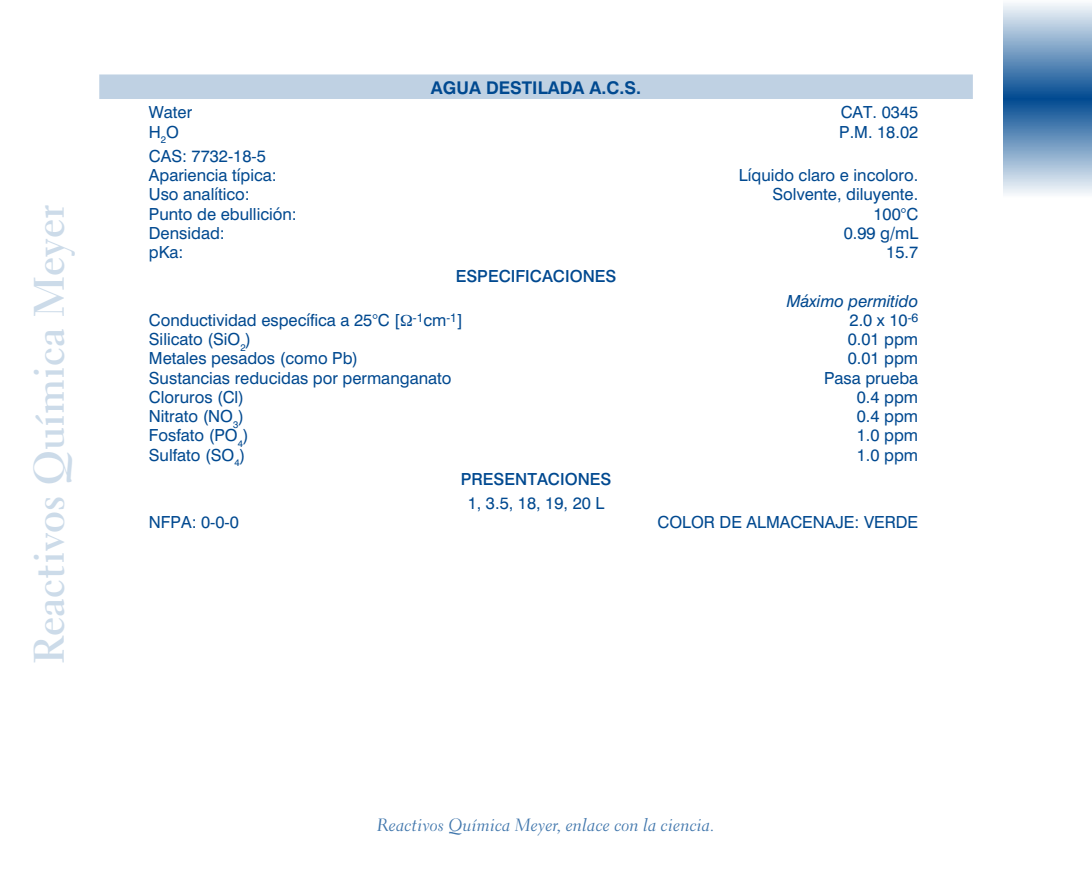
<style>
.page{position:relative;width:1092px;height:869px;background:#fff}
.page>*{position:absolute;margin:0;border:0;box-sizing:border-box;transform-origin:0 0}
.t1{font:42px "Transitional 521 BT Bold A";color:#ccdbe9}
.t2{font:17.5px "Transitional 521 BT Cursive A";color:#4076ac}
.t3{font:700 17.5px "Swiss 721 BT";color:#004990}
.t4{font:16.62px/19.2px "Swiss 721 BT";color:#004990}
.t5{font:500 16.62px "Swiss 721 BT";color:#004990}
.t6{font:italic 16.62px "Swiss 721 BT";color:#004990}
</style>
<div class="page">
<svg style="left:1003px;top:3px;width:88px;height:191px;background:#7aa0c5"></svg>
<div style="left:99px;top:74px;width:873px;height:25px;background:#bfd1e3"></div>
<h1 class="t1" style="left:24px;top:664px;width:461px;rotate:-90deg">Reactivos Química Meyer</h1>
<p class="t3" style="left:431px;top:77px;width:66px">AGUA DESTI</p>
<p class="t3" style="left:537px;top:77px;width:105px">LADA A.C.S.</p>
<p class="t4" style="left:149px;top:102px;width:45px">Water</p>
<p class="t4" style="left:840px;top:102px;width:79px">CAT. 0345</p>
<p class="t4" style="left:149px;top:122px;width:32px">H<sub>2</sub>O</p>
<p class="t4" style="left:839px;top:122px;width:81px">P.M. 18.02</p>
<p class="t4" style="left:149px;top:146px;width:129px">CAS: 7732-18-5<br>Apariencia típica:</p>
<p class="t4" style="left:738px;top:165px;width:181px">Líquido claro e incoloro.</p>
<p class="t4" style="left:149px;top:184px;width:102px">Uso analítico:</p>
<p class="t4" style="left:772px;top:184px;width:147px">Solvente, diluyente.</p>
<p class="t4" style="left:149px;top:204px;width:149px">Punto de ebullición:</p>
<p class="t4" style="left:873px;top:204px;width:46px">100°C</p>
<p class="t4" style="left:149px;top:223px;width:77px">Densidad:</p>
<p class="t4" style="left:843px;top:223px;width:76px">0.99 g/mL</p>
<p class="t4" style="left:149px;top:242px;width:36px">pKa:</p>
<p class="t4" style="left:886px;top:242px;width:33px">15.7</p>
<p class="t5" style="left:455px;top:266px;width:162px">ESPECIFICACIONES</p>
<p class="t6" style="left:786px;top:290px;width:133px">Máximo permitido</p>
<p class="t4" style="left:149px;top:310px;width:315px">Conductividad específica a 25°C [ <sup>-1</sup>cm<sup>-1</sup>]</p>
<p class="t4" style="left:849px;top:310px;width:70px">2.0 x 10<sup>-6</sup></p>
<p class="t4" style="left:149px;top:329px;width:104px">Silicato (SiO<sub>2</sub>)</p>
<p class="t4" style="left:847px;top:329px;width:72px">0.01 ppm</p>
<p class="t4" style="left:149px;top:348px;width:211px">Metales pesados (como Pb)</p>
<p class="t4" style="left:847px;top:348px;width:72px">0.01 ppm</p>
<p class="t4" style="left:149px;top:368px;width:304px">Sustancias reducidas por permanganato</p>
<p class="t4" style="left:824px;top:368px;width:96px">Pasa prueba</p>
<p class="t4" style="left:149px;top:387px;width:97px">Cloruros (Cl)</p>
<p class="t4" style="left:856px;top:387px;width:63px">0.4 ppm</p>
<p class="t4" style="left:149px;top:406px;width:97px">Nitrato (NO<sub>3</sub>)</p>
<p class="t4" style="left:856px;top:406px;width:63px">0.4 ppm</p>
<p class="t4" style="left:149px;top:425px;width:101px">Fosfato (PO<sub>4</sub>)</p>
<p class="t4" style="left:856px;top:425px;width:63px">1.0 ppm</p>
<p class="t4" style="left:149px;top:445px;width:98px">Sulfato (SO<sub>4</sub>)</p>
<p class="t4" style="left:856px;top:445px;width:63px">1.0 ppm</p>
<p class="t5" style="left:460px;top:468px;width:152px">PRESENTACIONES</p>
<p class="t4" style="left:467px;top:493px;width:138px">1, 3.5, 18, 19, 20 L</p>
<p class="t4" style="left:149px;top:512px;width:91px">NFPA: 0-0-0</p>
<p class="t4" style="left:657px;top:512px;width:262px">COLOR DE ALMACENAJE: VERDE</p>
<p class="t2" style="left:377px;top:814px;width:339px">Reactivos Química Meyer, enlace con la ciencia.</p>
</div>
